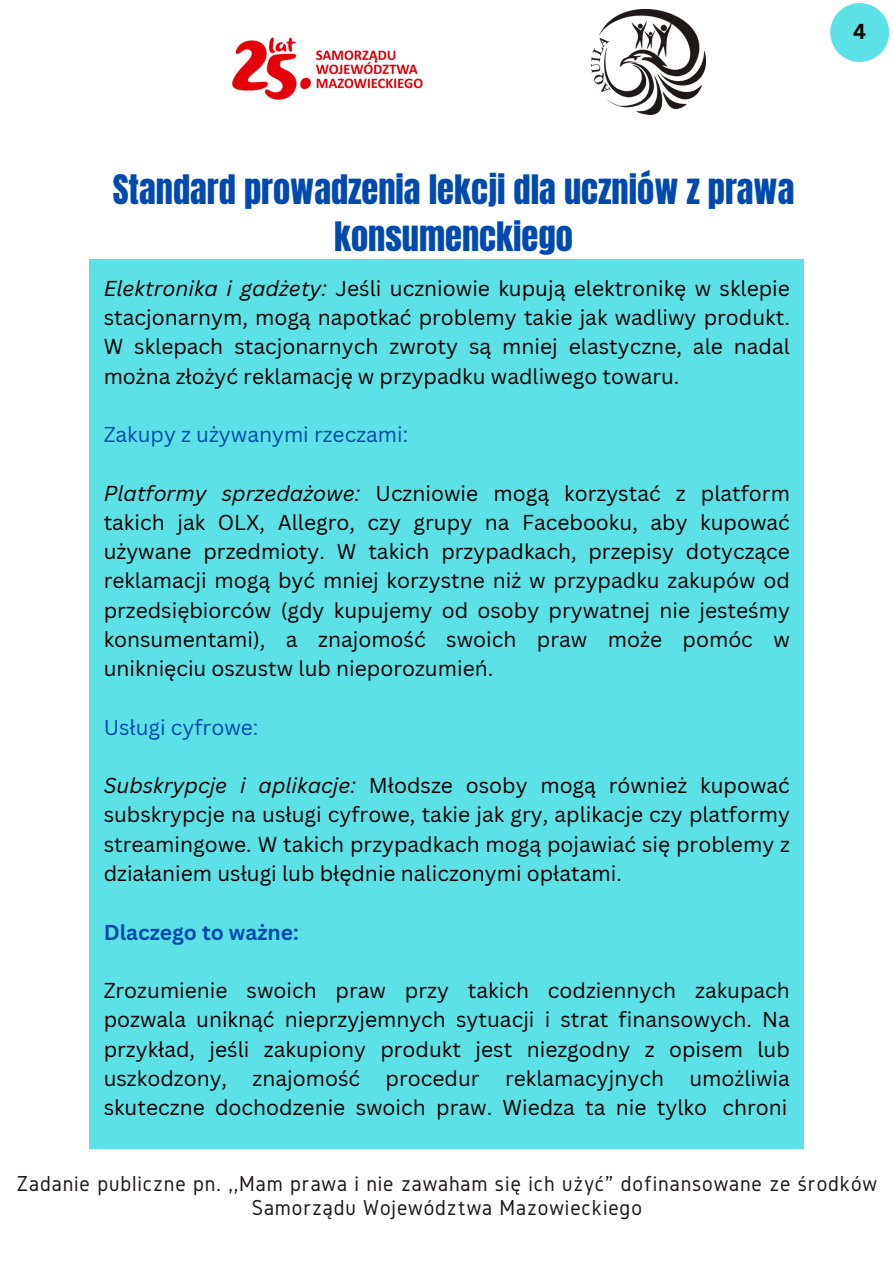
<style>
.page{position:relative;width:894px;height:1264px;background:#fff}
.page>*{position:absolute;margin:0;border:0;box-sizing:border-box;transform-origin:0 0}
.t1{font:34.5px/47.2px "Anton";color:#004aad;text-align:center}
.t2{font:22.5px/23.7px "Gidole";letter-spacing:.04em;color:#1f1a17;text-align:center}
.t3{font:21px/29.2px "Canva Sans";color:#000;text-align:justify}
.t4{font:21px "Canva Sans";color:#004aad}
.t5{font:700 21px "Canva Sans";color:#004aad}
.t6{font:700 21px "Canva Sans";color:#000}
.s1{font-style:italic}
</style>
<div class="page">
<img style="left:231px;top:37px;width:192px;height:63px">
<img style="left:591px;top:9px;width:114px;height:105px">
<div style="left:89px;top:259px;width:715px;height:889px;background:#5ce1e6"></div>
<svg style="left:830px;top:3px;width:58px;height:59px"></svg>
<p class="t1" style="left:113px;top:166px;width:683px">Standard prowadzenia lekcji dla uczniów z prawa konsumenckiego</p>
<p class="t3" style="left:104px;top:273px;width:687px"><span class="s1">Elektronika i gadżety:</span> Jeśli uczniowie kupują elektronikę w sklepie stacjonarnym, mogą napotkać problemy takie jak wadliwy produkt.<br>W sklepach stacjonarnych zwroty są mniej elastyczne, ale nadal można złożyć reklamację w przypadku wadliwego towaru.</p>
<h1 class="t4" style="left:104px;top:419px;width:306px">Zakupy z używanymi rzeczami:</h1>
<p class="t3" style="left:104px;top:478px;width:687px"><span class="s1">Platformy sprzedażowe:</span> Uczniowie mogą korzystać z platform takich jak OLX, Allegro, czy grupy na Facebooku, aby kupować używane przedmioty. W takich przypadkach, przepisy dotyczące reklamacji mogą być mniej korzystne niż w przypadku zakupów od przedsiębiorców (gdy kupujemy od osoby prywatnej nie jesteśmy konsumentami), a znajomość swoich praw może pomóc w uniknięciu oszustw lub nieporozumień.</p>
<p class="t4" style="left:104px;top:712px;width:156px">Usługi cyfrowe:</p>
<p class="t3" style="left:104px;top:770px;width:687px"><span class="s1">Subskrypcje i aplikacje:</span> Młodsze osoby mogą również kupować subskrypcje na usługi cyfrowe, takie jak gry, aplikacje czy platformy streamingowe. W takich przypadkach mogą pojawiać się problemy z działaniem usługi lub błędnie naliczonymi opłatami.</p>
<p class="t5" style="left:104px;top:917px;width:197px">Dlaczego to ważne:</p>
<p class="t3" style="left:104px;top:975px;width:687px">Zrozumienie swoich praw przy takich codziennych zakupach pozwala uniknąć nieprzyjemnych sytuacji i strat finansowych. Na przykład, jeśli zakupiony produkt jest niezgodny z opisem lub uszkodzony, znajomość procedur reklamacyjnych umożliwia skuteczne dochodzenie swoich praw. Wiedza ta nie tylko chroni</p>
<p class="t6" style="left:852px;top:17px;width:15px">4</p>
<p class="t2" style="left:16px;top:1171px;width:861px">Zadanie publiczne pn. ,,Mam prawa i nie zawaham się ich użyć” dofinansowane ze środków<br>Samorządu Województwa Mazowieckiego</p>
</div>
